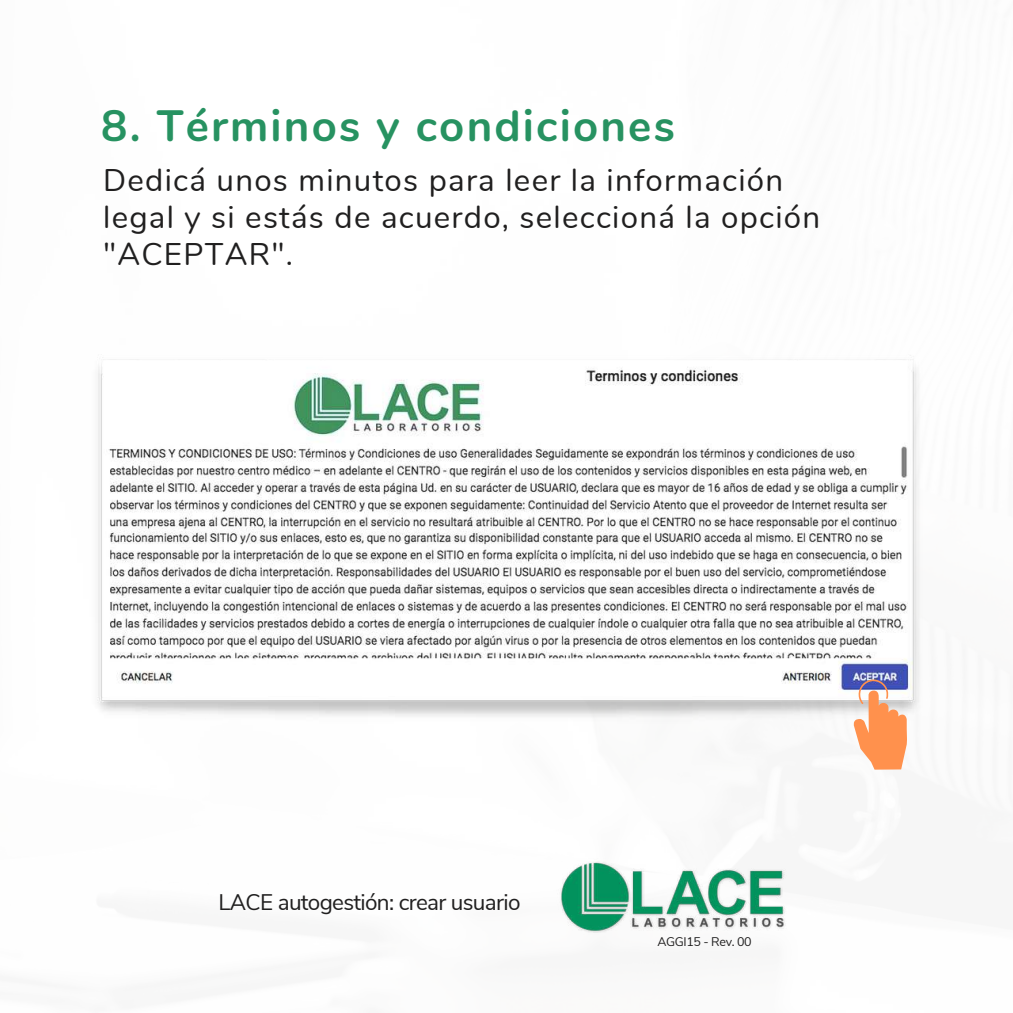
<style>
.page{position:relative;width:1013px;height:1013px;background:#fff}
.page>*{position:absolute;margin:0;border:0;box-sizing:border-box;transform-origin:0 0}
.t1{font:700 43.75px "Nunito";letter-spacing:.05em;color:#279261}
.t2{font:31.25px/36.5px "Nunito";letter-spacing:.04em;color:#201f1f}
.t3{font:22.5px "Nunito Sans";letter-spacing:-.03em;color:#201f1f}
.t4{font:12.5px "Nunito Sans";letter-spacing:-.03em;color:#201f1f}
</style>
<div class="page">
<img style="left:97px;top:355px;width:823px;height:363px">
<img style="left:560px;top:862px;width:227px;height:71px">
<svg style="left:853px;top:678px;width:54px;height:91px"></svg>
<h1 class="t1" style="left:101px;top:96px;width:575px">8. Términos y condiciones</h1>
<p class="t2" style="left:103px;top:163px;width:718px">Dedicá unos minutos para leer la información legal y si estás de acuerdo, seleccioná la opción "ACEPTAR".</p>
<p class="t3" style="left:218px;top:887px;width:303px">LACE autogestión: crear usuario</p>
<p class="t4" style="left:657px;top:933px;width:96px">AGGI15 - Rev. 00</p>
</div>
